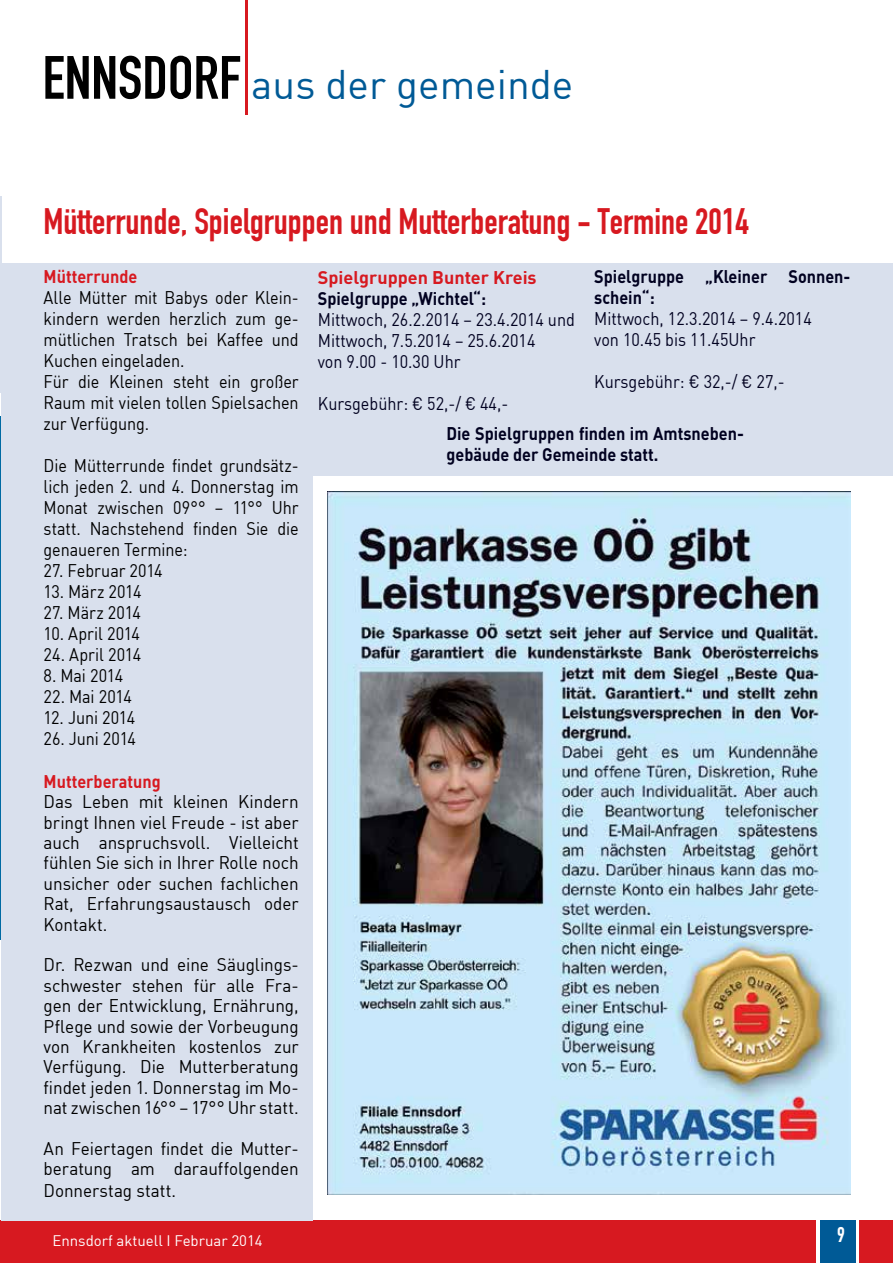
<style>
.page{position:relative;width:893px;height:1263px;background:#fff}
.page>*{position:absolute;margin:0;border:0;box-sizing:border-box;transform-origin:0 0}
.t1{font:60px "DIN Engschrift";color:#000}
.t2{font:40.5px "DIN";color:#005a96}
.t3{font:36px "DIN Engschrift";color:#d71920}
.t4{font:21px "DIN Engschrift";color:#fff}
.t5{font:18px/20.4px "DIN";letter-spacing:-.005em;color:#000;text-align:justify;scale:.95 1}
.t6{font:18px/21px "DIN";letter-spacing:-.005em;color:#000;scale:.9 1}
.t7{font:18px/21px "DIN";color:#010120;scale:.9 1}
.t8{font:700 18px/21px "DIN";color:#010120;scale:.9 1}
.t9{font:700 18px "DIN";color:#d71920;scale:.9 1}
.t10{font:700 18px "DIN";color:#d71920}
.t11{font:15px "DIN";color:#fff}
</style>
<div class="page">
<div style="left:0;top:1220px;width:893px;height:43px;background:#d71920"></div>
<div style="left:816px;top:1220px;width:43px;height:43px;background:linear-gradient(to bottom,#fff,#fff)"></div>
<div style="left:820px;top:1220px;width:35px;height:43px;background:#005a96"></div>
<hr style="left:0;top:760px;width:1px;height:179px;background:#006aa3">
<svg style="left:0;top:416px;width:1px;height:344px"></svg>
<hr style="left:245px;top:0;width:3px;height:115px;background:#d71920">
<div style="left:1px;top:264px;width:892px;height:212px;background:#d9e0ed"></div>
<div style="left:1px;top:269px;width:312px;height:951px;background:#d9e0ed"></div>
<img style="left:327px;top:491px;width:523px;height:703px">
<hr style="left:0;top:197px;width:1px;height:196px;background:#d9e0ed">
<h1 class="t1" style="left:43px;top:43px;width:200px">ENNSDORF</h1>
<h2 class="t2" style="left:251px;top:59px;width:323px">aus der gemeinde</h2>
<h3 class="t3" style="left:44px;top:200px;width:707px">Mütterrunde, Spielgruppen und Mutterberatung - Termine 2014</h3>
<p class="t9" style="left:44px;top:265px;width:106px">Mütterrunde</p>
<p class="t6" style="left:44px;top:287px;width:285px">Alle Mütter mit Babys oder Klein&shy;kindern werden herzlich zum ge&shy;mütlichen Tratsch bei Kaffee und<br>Kuchen eingeladen.<br>Für die Kleinen steht ein großer<br>Raum mit vielen tollen Spielsachen zur Verfügung.</p>
<p class="t6" style="left:44px;top:455px;width:285px;text-align:justify">Die Mütterrunde findet grundsätz&shy;lich jeden 2. und 4. Donnerstag im Monat zwischen 09°° – 11°° Uhr statt. Nachstehend finden Sie die genaueren Termine:</p>
<p class="t6" style="left:44px;top:560px;width:134px">27. Februar 2014</p>
<p class="t6" style="left:44px;top:581px;width:110px">13. März 2014</p>
<p class="t6" style="left:44px;top:602px;width:110px">27. März 2014</p>
<p class="t6" style="left:44px;top:623px;width:109px">10. April 2014</p>
<p class="t6" style="left:44px;top:644px;width:110px">24. April 2014</p>
<p class="t6" style="left:44px;top:665px;width:90px">8. Mai 2014</p>
<p class="t6" style="left:44px;top:686px;width:100px">22. Mai 2014</p>
<p class="t6" style="left:44px;top:707px;width:103px">12. Juni 2014</p>
<p class="t6" style="left:44px;top:728px;width:104px">26. Juni 2014</p>
<p class="t9" style="left:44px;top:770px;width:132px">Mutterberatung</p>
<p class="t5" style="left:44px;top:791px;width:270px">Das Leben mit kleinen Kindern bringt Ihnen viel Freude - ist aber auch anspruchsvoll. Vielleicht fühlen Sie sich in Ihrer Rolle noch unsicher oder suchen fachlichen Rat, Erfahrungsaustausch oder Kontakt.</p>
<p class="t5" style="left:44px;top:954px;width:270px">Dr. Rezwan und eine Säuglings&shy;schwester stehen für alle Fra&shy;gen der Entwicklung, Ernährung, Pflege und sowie der Vorbeugung von Krankheiten kostenlos zur Verfügung. Die Mutterberatung findet jeden 1. Donnerstag im Mo&shy;nat zwischen 16°° – 17°° Uhr statt.</p>
<p class="t5" style="left:44px;top:1138px;width:270px;line-height:21px">An Feiertagen findet die Mutter&shy;beratung am darauffolgenden Donnerstag statt.</p>
<p class="t8" style="left:594px;top:265px;width:286px">Spielgruppe „Kleiner Sonnen&shy;schein“:</p>
<p class="t7" style="left:594px;top:308px;width:243px">Mittwoch, 12.3.2014 – 9.4.2014 von 10.45 bis 11.45Uhr</p>
<p class="t7" style="left:594px;top:371px;width:213px">Kursgebühr: € 32,-/ € 27,-</p>
<p class="t8" style="left:446px;top:422px;width:332px">Die Spielgruppen finden im Amtsneben&shy;gebäude der Gemeinde statt.</p>
<p class="t10" style="left:318px;top:266px;width:220px">Spielgruppen Bunter Kreis</p>
<p class="t8" style="left:318px;top:288px;width:188px">Spielgruppe „Wichtel“:</p>
<p class="t7" style="left:318px;top:309px;width:287px">Mittwoch, 26.2.2014 – 23.4.2014 und<br>Mittwoch, 7.5.2014 – 25.6.2014<br>von 9.00 - 10.30 Uhr</p>
<p class="t7" style="left:318px;top:393px;width:213px">Kursgebühr: € 52,-/ € 44,-</p>
<p class="t11" style="left:52px;top:1231px;width:212px">Ennsdorf aktuell I Februar 2014</p>
<p class="t4" style="left:837px;top:1222px;width:9px">9</p>
</div>
